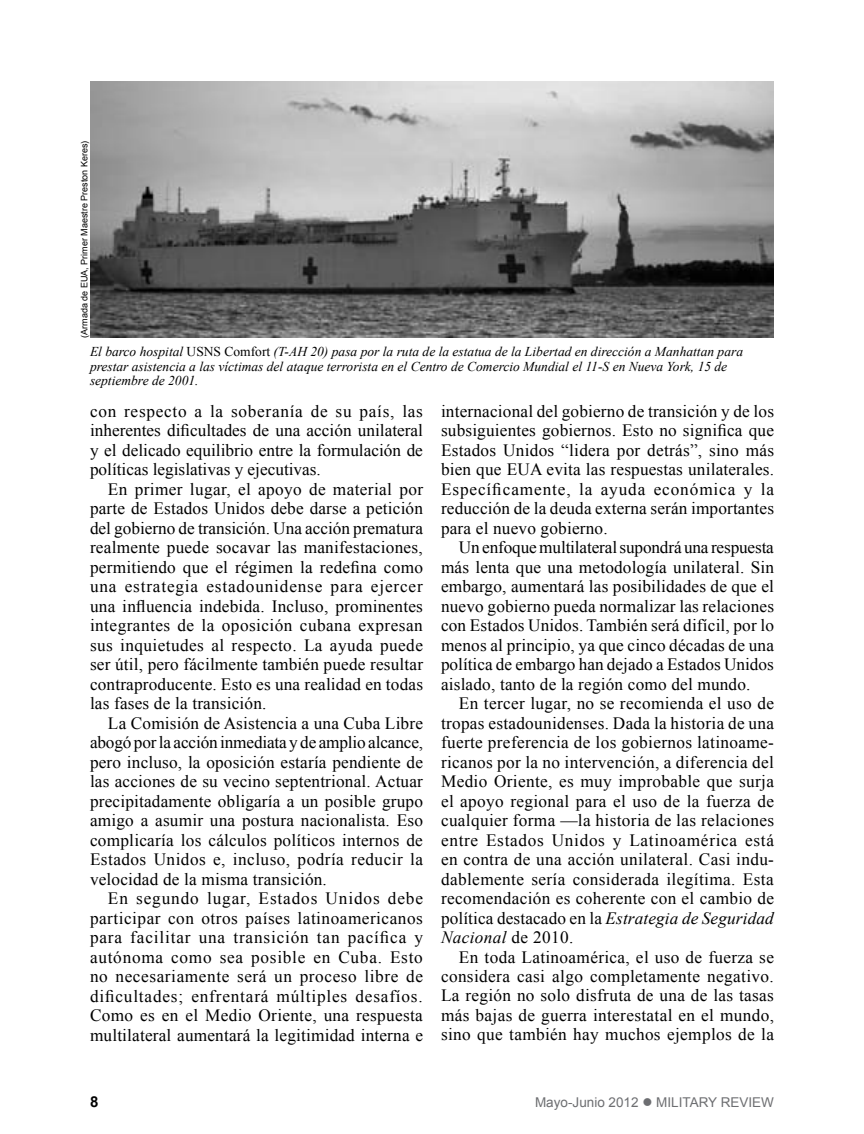
<style>
.page{position:relative;width:864px;height:1134px;background:#fff}
.page>*{position:absolute;margin:0;border:0;box-sizing:border-box;transform-origin:0 0}
.t1{font:17.25px/19.5px "Times New Roman";letter-spacing:.01em;color:#000;text-align:justify}
.t2{font:700 15px "Arial";color:#000}
.t3{font:italic 13.5px/14.2px "Times New Roman";color:#000}
.t4{font:13.5px "Arial";color:#6d6e71}
.t5{font:9px "Arial";color:#000}
.s1{font-style:normal}
.s2{font-style:italic}
</style>
<div class="page">
<img style="left:90px;top:81px;width:684px;height:257px">
<p class="t5" style="left:78px;top:338px;width:199px;rotate:-90deg">(Armada de EUA, Primer Maestre Preston Keres)</p>
<p class="t3" style="left:90px;top:344px;width:655px">El barco hospital <span class="s1">USNS Comfort</span> (T-AH 20) pasa por la ruta de la estatua de la Libertad en dirección a Manhattan para prestar asistencia a las víctimas del ataque terrorista en el Centro de Comercio Mundial el 11-S en Nueva York, 15 de septiembre de 2001.</p>
<p class="t1" style="left:90px;top:401px;width:335px">con respecto a la soberanía de su país, las inherentes dificultades de una acción unilateral y el delicado equilibrio entre la formulación de políticas legislativas y ejecutivas.</p>
<p class="t1" style="left:90px;top:479px;width:335px;text-indent:18px">En primer lugar, el apoyo de material por parte de Estados Unidos debe darse a petición del gobierno de transición. Una acción prematura realmente puede socavar las manifestaciones, permitiendo que el régimen la redefina como una estrategia estadounidense para ejercer una influencia indebida. Incluso, prominentes integrantes de la oposición cubana expresan sus inquietudes al respecto. La ayuda puede ser útil, pero fácilmente también puede resultar contraproducente. Esto es una realidad en todas las fases de la transición.</p>
<p class="t1" style="left:90px;top:713px;width:335px;text-indent:18px">La Comisión de Asistencia a una Cuba Libre abogó por la acción inmediata y de amplio alcance, pero incluso, la oposición estaría pendiente de las acciones de su vecino septentrional. Actuar precipitadamente obligaría a un posible grupo amigo a asumir una postura nacionalista. Eso complicaría los cálculos políticos internos de Estados Unidos e, incluso, podría reducir la velocidad de la misma transición.</p>
<p class="t1" style="left:90px;top:888px;width:335px;text-indent:18px">En segundo lugar, Estados Unidos debe participar con otros países latinoamericanos para facilitar una transición tan pacífica y autónoma como sea posible en Cuba. Esto no necesariamente será un proceso libre de dificultades; enfrentará múltiples desafíos.<br>Como es en el Medio Oriente, una respuesta multilateral aumentará la legitimidad interna e</p>
<p class="t1" style="left:441px;top:401px;width:335px">internacional del gobierno de transición y de los subsiguientes gobiernos. Esto no significa que Estados Unidos “lidera por detrás”, sino más bien que EUA evita las respuestas unilaterales.<br>Específicamente, la ayuda económica y la reducción de la deuda externa serán importantes para el nuevo gobierno.</p>
<p class="t1" style="left:441px;top:537px;width:335px;text-indent:18px">Un enfoque multilateral supondrá una respuesta más lenta que una metodología unilateral. Sin embargo, aumentará las posibilidades de que el nuevo gobierno pueda normalizar las relaciones con Estados Unidos. También será difícil, por lo menos al principio, ya que cinco décadas de una política de embargo han dejado a Estados Unidos aislado, tanto de la región como del mundo.</p>
<p class="t1" style="left:441px;top:693px;width:335px;text-indent:18px">En tercer lugar, no se recomienda el uso de tropas estadounidenses. Dada la historia de una fuerte preferencia de los gobiernos latinoame&shy;ricanos por la no intervención, a diferencia del Medio Oriente, es muy improbable que surja el apoyo regional para el uso de la fuerza de cualquier forma —la historia de las relaciones entre Estados Unidos y Latinoamérica está en contra de una acción unilateral. Casi indu&shy;dablemente sería considerada ilegítima. Esta recomendación es coherente con el cambio de política destacado en la <span class="s2">Estrategia de Seguridad Nacional</span> de 2010.</p>
<p class="t1" style="left:441px;top:947px;width:335px;text-indent:18px">En toda Latinoamérica, el uso de fuerza se considera casi algo completamente negativo.<br>La región no solo disfruta de una de las tasas más bajas de guerra interestatal en el mundo, sino que también hay muchos ejemplos de la</p>
<p class="t2" style="left:90px;top:1092px;width:10px">8</p>
<p class="t4" style="left:535px;top:1093px;width:240px">Mayo-Junio 2012 ● MILITARY REVIEW</p>
</div>
